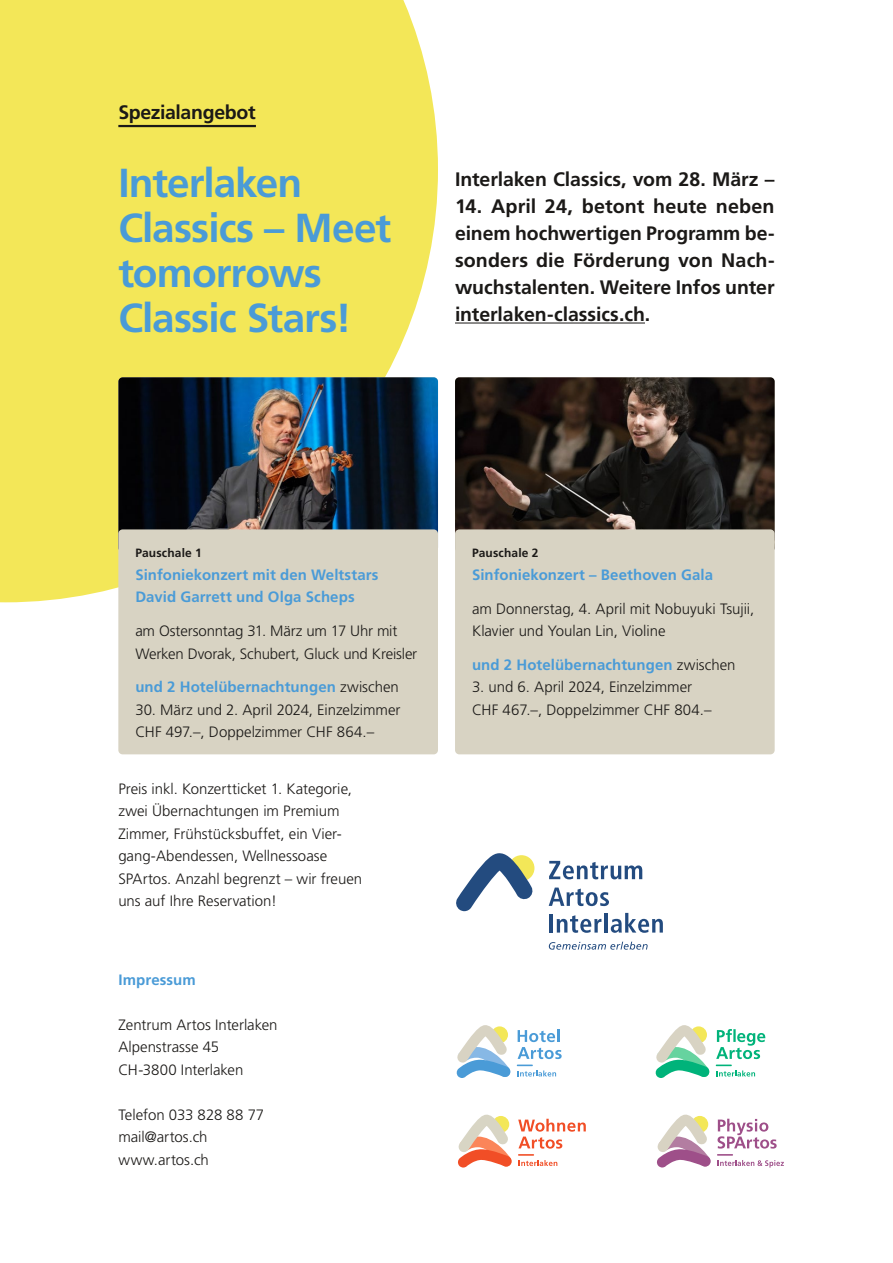
<style>
.page{position:relative;width:893px;height:1263px;background:#fff}
.page>*{position:absolute;margin:0;border:0;box-sizing:border-box;transform-origin:0 0}
.t1{font:700 40.5px/45px "Frutiger LT Pro";letter-spacing:-.02em;color:#4a9bd7}
.t2{font:700 19.5px/27px "Frutiger LT Pro";letter-spacing:-.005em;color:#1b1917;text-align:justify}
.t3{font:300 15px/22.5px "Frutiger LT Pro";letter-spacing:-.005em;color:#1b1917}
.t4{font:700 15px/22.5px "Frutiger LT Pro";letter-spacing:.005em;color:#4a9bd7}
.t5{font:700 12px "Frutiger LT Pro";letter-spacing:.015em;color:#1b1917}
.s1{font-weight:300;color:#1b1917}
</style>
<div class="page">
<div style="left:0;top:0;width:438px;height:602px;background:#f3e758"></div>
<img style="left:118px;top:377px;width:320px;height:154px">
<img style="left:455px;top:377px;width:320px;height:154px">
<div style="left:118px;top:529px;width:320px;height:225px;background:#d8d3c3;border-radius:4px"></div>
<div style="left:455px;top:529px;width:320px;height:225px;background:#d8d3c3;border-radius:4px"></div>
<svg style="left:456px;top:1025px;width:55px;height:53px"></svg>
<svg style="left:517px;top:1029px;width:45px;height:47px"></svg>
<svg style="left:655px;top:1025px;width:55px;height:53px"></svg>
<svg style="left:716px;top:1029px;width:49px;height:47px"></svg>
<svg style="left:518px;top:1119px;width:68px;height:29px"></svg>
<svg style="left:458px;top:1114px;width:54px;height:53px"></svg>
<svg style="left:518px;top:1154px;width:39px;height:12px"></svg>
<svg style="left:717px;top:1119px;width:60px;height:29px"></svg>
<svg style="left:657px;top:1114px;width:54px;height:53px"></svg>
<svg style="left:717px;top:1154px;width:67px;height:13px"></svg>
<hr style="left:118px;top:125px;width:138px;height:2px;background:#1b1917">
<hr style="left:455px;top:322px;width:190px;height:1px;background:#1b1917">
<svg style="left:549px;top:861px;width:93px;height:18px"></svg>
<svg style="left:549px;top:887px;width:60px;height:19px"></svg>
<hr style="left:549px;top:914px;width:4px;height:18px;background:#234b7f">
<svg style="left:557px;top:915px;width:44px;height:18px"></svg>
<hr style="left:604px;top:913px;width:4px;height:19px;background:#234b7f">
<svg style="left:611px;top:913px;width:52px;height:20px"></svg>
<svg style="left:456px;top:853px;width:78px;height:58px"></svg>
<svg style="left:549px;top:942px;width:99px;height:8px"></svg>
<h2 class="t2" style="left:118px;top:98px;width:139px">Spezialangebot</h2>
<h1 class="t1" style="left:118px;top:161px;width:274px">Interlaken<br>Classics – Meet tomorrows<br>Classic Stars!</h1>
<h2 class="t2" style="left:455px;top:166px;width:321px">Interlaken Classics, vom 28. März –</h2>
<h2 class="t2" style="left:455px;top:193px;width:321px">14. April 24, betont heute neben einem hochwertigen Programm be&shy;sonders die Förderung von Nach&shy;wuchstalenten. Weitere Infos unter interlaken-classics.ch.</h2>
<p class="t5" style="left:135px;top:546px;width:68px">Pauschale 1</p>
<p class="t4" style="left:135px;top:563px;width:245px">Sinfoniekonzert mit den Weltstars<br>David Garrett und Olga Scheps</p>
<p class="t3" style="left:135px;top:620px;width:283px">am Ostersonntag 31. März um 17 Uhr mit<br>Werken Dvorak, Schubert, Gluck und Kreisler</p>
<p class="t4" style="left:135px;top:676px;width:265px">und 2 Hotelübernachtungen <span class="s1">zwischen</span></p>
<p class="t3" style="left:135px;top:698px;width:267px">30. März und 2. April 2024, Einzelzimmer<br>CHF 497.–, Doppelzimmer CHF 864.–</p>
<p class="t3" style="left:118px;top:777px;width:245px">Preis inkl. Konzertticket 1. Kategorie, zwei Übernachtungen im Premium Zimmer, Frühstücksbuffet, ein Vier&shy;gang-Abendessen, Wellnessoase SPArtos. Anzahl begrenzt – wir freuen uns auf Ihre Reservation!</p>
<p class="t4" style="left:118px;top:968px;width:79px">Impressum</p>
<p class="t3" style="left:118px;top:1013px;width:161px">Zentrum Artos Interlaken<br>Alpenstrasse 45<br>CH-3800 Interlaken</p>
<p class="t3" style="left:118px;top:1103px;width:147px">Telefon 033 828 88 77 mail@artos.ch www.artos.ch</p>
<p class="t5" style="left:472px;top:546px;width:68px">Pauschale 2</p>
<p class="t4" style="left:472px;top:563px;width:243px">Sinfoniekonzert – Beethoven Gala</p>
<p class="t3" style="left:472px;top:597px;width:284px">am Donnerstag, 4. April mit Nobuyuki Tsujii,<br>Klavier und Youlan Lin, Violine</p>
<p class="t4" style="left:472px;top:653px;width:265px">und 2 Hotelübernachtungen <span class="s1">zwischen</span></p>
<p class="t3" style="left:472px;top:676px;width:241px">3. und 6. April 2024, Einzelzimmer<br>CHF 467.–, Doppelzimmer CHF 804.–</p>
</div>
